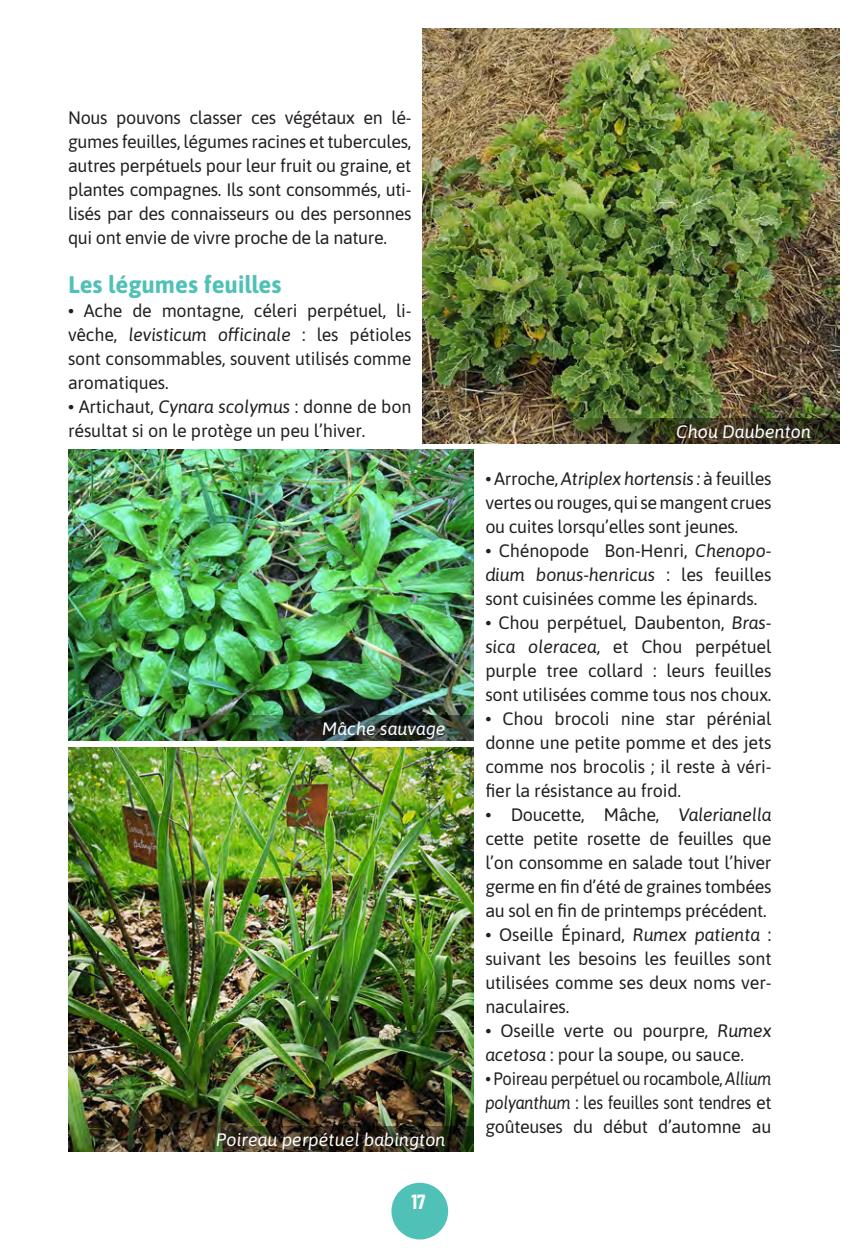
<style>
.page{position:relative;width:868px;height:1248px;background:#fff}
.page>*{position:absolute;margin:0;border:0;box-sizing:border-box;transform-origin:0 0}
.t1{font:700 24px "Asap";color:#50c1b6}
.t2{font:700 20px "Barlow Condensed";color:#fff}
.t3{font:18px/24px "Asap";letter-spacing:-.01em;color:#231f20;text-align:justify}
.t4{font:18px/24px "Asap";letter-spacing:-.01em;color:#231f20;text-align:justify;scale:.92 1}
.t5{font:italic 18px "Asap";color:#fff}
.s1{font-style:italic}
</style>
<div class="page">
<img style="left:68px;top:747px;width:406px;height:404px">
<img style="left:170px;top:1126px;width:304px;height:25px">
<img style="left:423px;top:28px;width:416px;height:415px">
<img style="left:536px;top:418px;width:303px;height:25px">
<img style="left:68px;top:450px;width:406px;height:290px">
<img style="left:170px;top:715px;width:304px;height:25px">
<div style="left:391px;top:1182px;width:57px;height:57px;background:#50c1b6;border-radius:50%"></div>
<p class="t3" style="left:68px;top:105px;width:345px">Nous pouvons classer ces végétaux en lé&shy;gumes feuilles, légumes racines et tubercules, autres perpétuels pour leur fruit ou graine, et plantes compagnes. Ils sont consommés, uti&shy;lisés par des connaisseurs ou des personnes qui ont envie de vivre proche de la nature.</p>
<h1 class="t1" style="left:68px;top:267px;width:215px">Les légumes feuilles</h1>
<p class="t3" style="left:68px;top:297px;width:345px">• Ache de montagne, céleri perpétuel, li&shy;vêche, <span class="s1">levisticum officinale</span> : les pétioles sont consommables, souvent utilisés comme aromatiques.</p>
<p class="t3" style="left:68px;top:393px;width:345px">• Artichaut, <span class="s1">Cynara scolymus</span> : donne de bon résultat si on le protège un peu l’hiver.</p>
<p class="t5" style="left:322px;top:717px;width:125px">Mâche sauvage</p>
<p class="t5" style="left:216px;top:1127px;width:231px">Poireau perpétuel babington</p>
<p class="t2" style="left:411px;top:1187px;width:15px">17</p>
<p class="t5" style="left:676px;top:419px;width:136px">Chou Daubenton</p>
<p class="t3" style="left:485px;top:465px;width:288px">• Arroche, <span class="s1">Atriplex hortensis :</span> à feuilles vertes ou rouges, qui se mangent crues ou cuites lorsqu’elles sont jeunes.</p>
<p class="t3" style="left:485px;top:537px;width:288px">• Chénopode Bon-Henri, <span class="s1">Chenopo&shy;dium bonus-henricus</span> : les feuilles sont cuisinées comme les épinards.</p>
<p class="t3" style="left:485px;top:609px;width:288px">• Chou perpétuel, Daubenton, <span class="s1">Bras&shy;sica oleracea,</span> et Chou perpétuel purple tree collard : leurs feuilles sont utilisées comme tous nos choux.</p>
<p class="t3" style="left:485px;top:705px;width:288px">• Chou brocoli nine star pérénial donne une petite pomme et des jets comme nos brocolis ; il reste à véri&shy;fier la résistance au froid.</p>
<p class="t3" style="left:485px;top:801px;width:288px">• Doucette, Mâche, <span class="s1">Valerianella </span>cette petite rosette de feuilles que l’on consomme en salade tout l’hiver germe en fin d’été de graines tombées au sol en fin de printemps précédent.</p>
<p class="t3" style="left:485px;top:921px;width:288px">• Oseille Épinard, <span class="s1">Rumex patienta</span> : suivant les besoins les feuilles sont utilisées comme ses deux noms ver&shy;naculaires.</p>
<p class="t3" style="left:485px;top:1017px;width:288px">• Oseille verte ou pourpre, <span class="s1">Rumex acetosa</span> : pour la soupe, ou sauce.</p>
<p class="t4" style="left:485px;top:1065px;width:312px">• Poireau perpétuel ou rocambole, <span class="s1">Allium polyanthum</span> : les feuilles sont tendres et goûteuses du début d’automne au</p>
</div>
